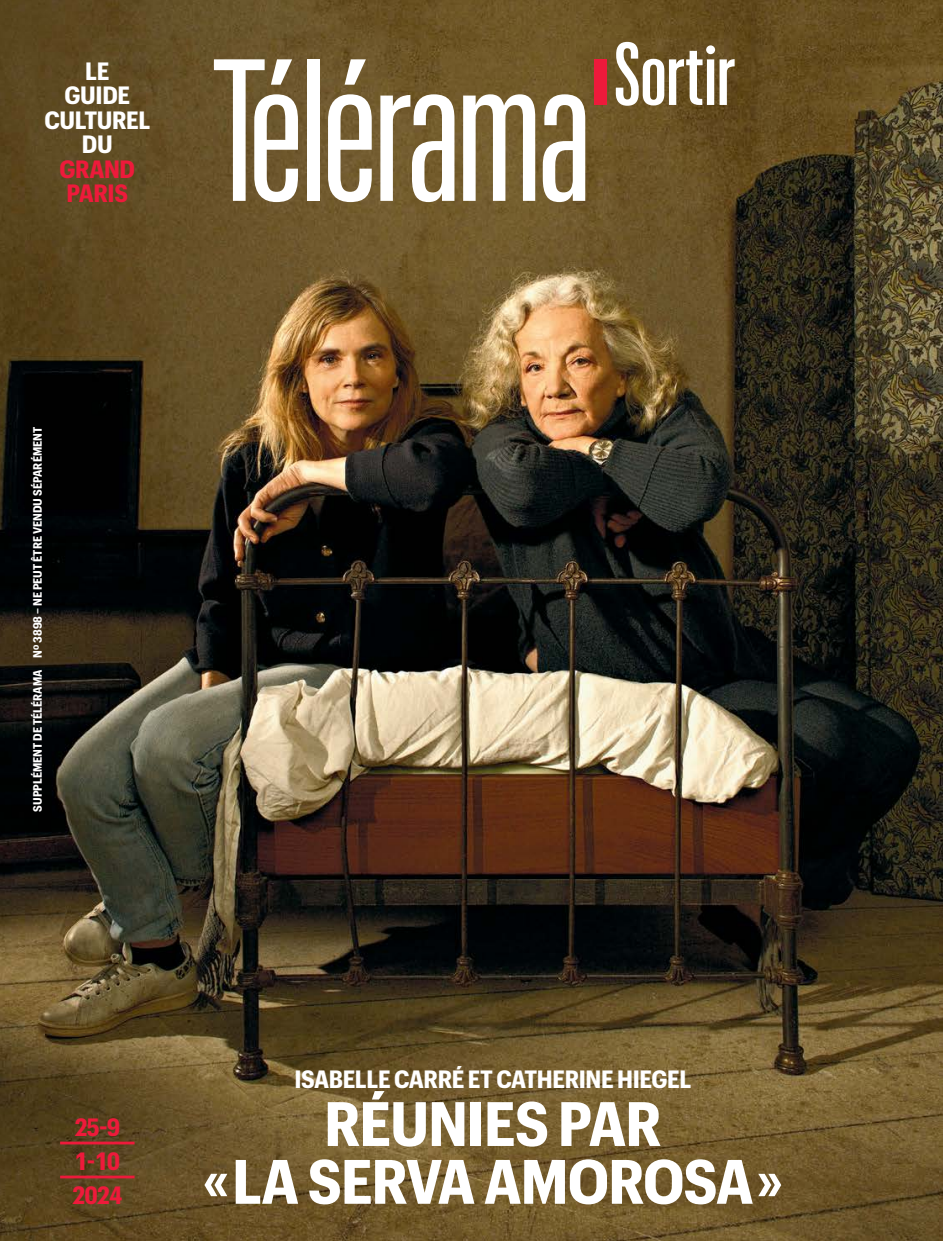
<style>
.page{position:relative;width:943px;height:1241px;background:#fff}
.page>*{position:absolute;margin:0;border:0;box-sizing:border-box;transform-origin:0 0}
.t1{font:700 61.25px/57.8px "Graphik Compact";letter-spacing:-.015em;color:#fff;text-align:center}
.t2{font:700 24.5px/24.5px "Graphik Compact";letter-spacing:-.015em;color:#fff;text-align:center}
.t3{font:700 24.5px/33.9px "Graphik Compact";letter-spacing:-.015em;color:#ee1a3b}
.t4{font:700 11.9px "Graphik Compact";letter-spacing:.005em;color:#fff}
</style>
<div class="page">
<img style="left:0;top:0;width:943px;height:1240px">
<div style="left:594px;top:59px;width:13px;height:46px;background:#ee1a3b"></div>
<div style="left:307px;top:59px;width:12px;height:142px;background:#fff"></div>
<svg style="left:214px;top:59px;width:84px;height:143px"></svg>
<svg style="left:328px;top:59px;width:44px;height:143px"></svg>
<svg style="left:380px;top:94px;width:74px;height:108px"></svg>
<svg style="left:463px;top:94px;width:72px;height:107px"></svg>
<svg style="left:543px;top:94px;width:42px;height:108px"></svg>
<svg style="left:616px;top:42px;width:118px;height:64px"></svg>
<hr style="left:60px;top:1141px;width:75px;height:3px;background:#ee1a3b">
<hr style="left:60px;top:1175px;width:75px;height:3px;background:#ee1a3b">
<h2 class="t2" style="left:44px;top:59px;width:107px">LE<br>GUIDE<br>CULTUREL<br>DU</h2>
<h2 class="t3" style="left:60px;top:157px;width:77px;line-height:24.5px">GRAND<br>PARIS</h2>
<p class="t4" style="left:31px;top:811px;width:386px;rotate:-90deg">SUPPLÉMENT DE TÉLÉRAMA N<sup>o</sup> 3898 – NE PEUT ÊTRE VENDU SÉPARÉMENT</p>
<h2 class="t3" style="left:73px;top:1110px;width:51px;text-align:justify">25-9<br>1-10<br>2024</h2>
<h2 class="t2" style="left:294px;top:1067px;width:398px">ISABELLE CARRÉ ET CATHERINE HIEGEL</h2>
<h1 class="t1" style="left:202px;top:1095px;width:582px">RÉUNIES PAR<br>« LA SERVA AMOROSA »</h1>
</div>
